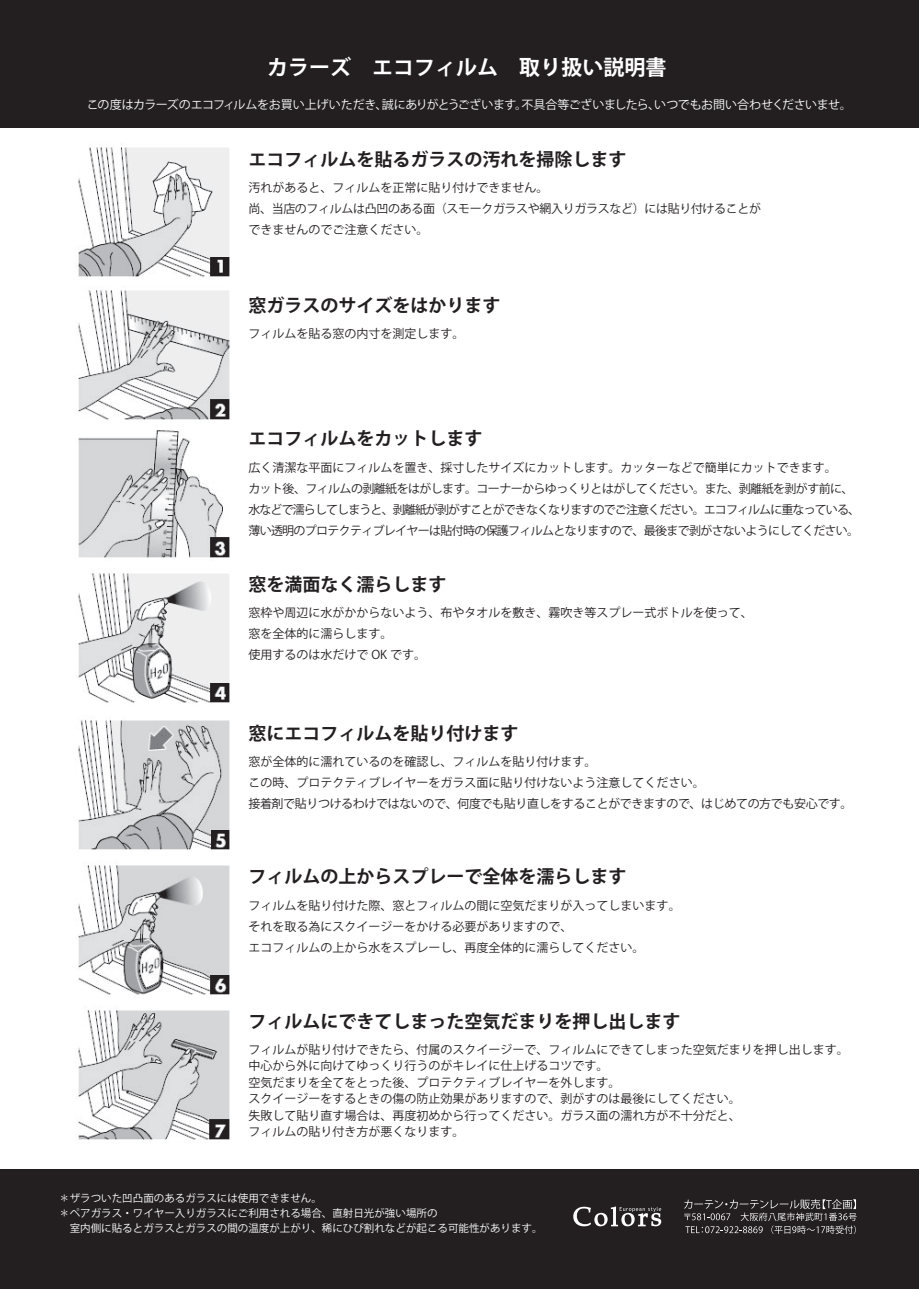
<style>
.page{position:relative;width:919px;height:1289px;background:#fff}
.page>*{position:absolute;margin:0;border:0;box-sizing:border-box;transform-origin:0 0}
.t1{font:700 21px "Koz Go Pro";color:#fff}
.t2{font:700 18px "Koz Go Pro";color:#231f20}
.t3{font:12px/21px "Koz Go Pro";color:#231f20}
.t4{font:12px/21px "Koz Go Pro";letter-spacing:-.06em;color:#231f20}
.t5{font:12px/21px "Koz Go Pro";letter-spacing:-.03em;color:#231f20}
.t6{font:12px "Koz Go Pro";letter-spacing:-.03em;color:#fff}
.t7{font:10.5px/15px "Koz Go Pro";color:#fff}
</style>
<div class="page">
<img style="left:78px;top:147px;width:152px;height:130px">
<img style="left:78px;top:290px;width:152px;height:268px">
<img style="left:78px;top:573px;width:152px;height:130px">
<img style="left:78px;top:720px;width:152px;height:130px">
<img style="left:78px;top:865px;width:152px;height:130px">
<img style="left:76px;top:1007px;width:154px;height:133px">
<div style="left:0;top:0;width:918px;height:128px;background:#231f20"></div>
<div style="left:0;top:1169px;width:918px;height:119px;background:#231f20"></div>
<svg style="left:684px;top:1199px;width:172px;height:34px"></svg>
<svg style="left:573px;top:1206px;width:88px;height:20px"></svg>
<h1 class="t1" style="left:267px;top:54px;width:401px">カラーズ　エコフィルム　取り扱い説明書</h1>
<p class="t6" style="left:87px;top:97px;width:766px">この度はカラーズのエコフィルムをお買い上げいただき、誠にありがとうございます。不具合等ございましたら、いつでもお問い合わせくださいませ。</p>
<h2 class="t2" style="left:248px;top:148px;width:379px">エコフィルムを貼るガラスの汚れを掃除します</h2>
<p class="t5" style="left:248px;top:177px;width:514px">汚れがあると、フィルムを正常に貼り付けできません。<br>尚、当店のフィルムは凸凹のある面（スモークガラスや網入りガラスなど）には貼り付けることができませんのでご注意ください。</p>
<h2 class="t2" style="left:248px;top:293px;width:253px">窓ガラスのサイズをはかります</h2>
<p class="t3" style="left:248px;top:323px;width:217px">フィルムを貼る窓の内寸を測定します。</p>
<h2 class="t2" style="left:248px;top:427px;width:235px">エコフィルムをカットします</h2>
<p class="t4" style="left:248px;top:457px;width:613px">広く清潔な平面にフィルムを置き、採寸したサイズにカットします。カッターなどで簡単にカットできます。<br>カット後、フィルムの剥離紙をはがします。コーナーからゆっくりとはがしてください。また、剥離紙を剥がす前に、水などで濡らしてしまうと、剥離紙が剥がすことができなくなりますのでご注意ください。エコフィルムに重なっている、薄い透明のプロテクティブレイヤーは貼付時の保護フィルムとなりますので、最後まで剥がさないようにしてください。</p>
<h2 class="t2" style="left:248px;top:572px;width:199px">窓を満面なく濡らします</h2>
<p class="t3" style="left:248px;top:602px;width:505px">窓枠や周辺に水がかからないよう、布やタオルを敷き、霧吹き等スプレー式ボトルを使って、窓を全体的に濡らします。<br>使用するのは水だけで OK です。</p>
<h2 class="t2" style="left:248px;top:721px;width:271px">窓にエコフィルムを貼り付けます</h2>
<p class="t3" style="left:248px;top:751px;width:605px">窓が全体的に濡れているのを確認し、フィルムを貼り付けます。<br>この時、プロテクティブレイヤーをガラス面に貼り付けないよう注意してください。<br>接着剤で貼りつけるわけではないので、何度でも貼り直しをすることができますので、はじめての方でも安心です。</p>
<h2 class="t2" style="left:248px;top:865px;width:379px">フィルムの上からスプレーで全体を濡らします</h2>
<p class="t3" style="left:248px;top:895px;width:433px">フィルムを貼り付けた際、窓とフィルムの間に空気だまりが入ってしまいます。それを取る為にスクイージーをかける必要がありますので、<br>エコフィルムの上から水をスプレーし、再度全体的に濡らしてください。</p>
<h2 class="t2" style="left:248px;top:1009px;width:433px">フィルムにできてしまった空気だまりを押し出します</h2>
<p class="t3" style="left:248px;top:1041px;width:601px;line-height:16.5px">フィルムが貼り付けできたら、付属のスクイージーで、フィルムにできてしまった空気だまりを押し出します。中心から外に向けてゆっくり行うのがキレイに仕上げるコツです。<br>空気だまりを全てをとった後、プロテクティブレイヤーを外します。<br>スクイージーをするときの傷の防止効果がありますので、剥がすのは最後にしてください。<br>失敗して貼り直す場合は、再度初めから行ってください。ガラス面の濡れ方が不十分だと、<br>フィルムの貼り付き方が悪くなります。</p>
<p class="t7" style="left:59px;top:1190px;width:484px">＊ザラついた凹凸面のあるガラスには使用できません。<br>＊ペアガラス・ワイヤー入りガラスにご利用される場合、直射日光が強い場所の<br>　室内側に貼るとガラスとガラスの間の温度が上がり、稀にひび割れなどが起こる可能性があります。</p>
</div>
